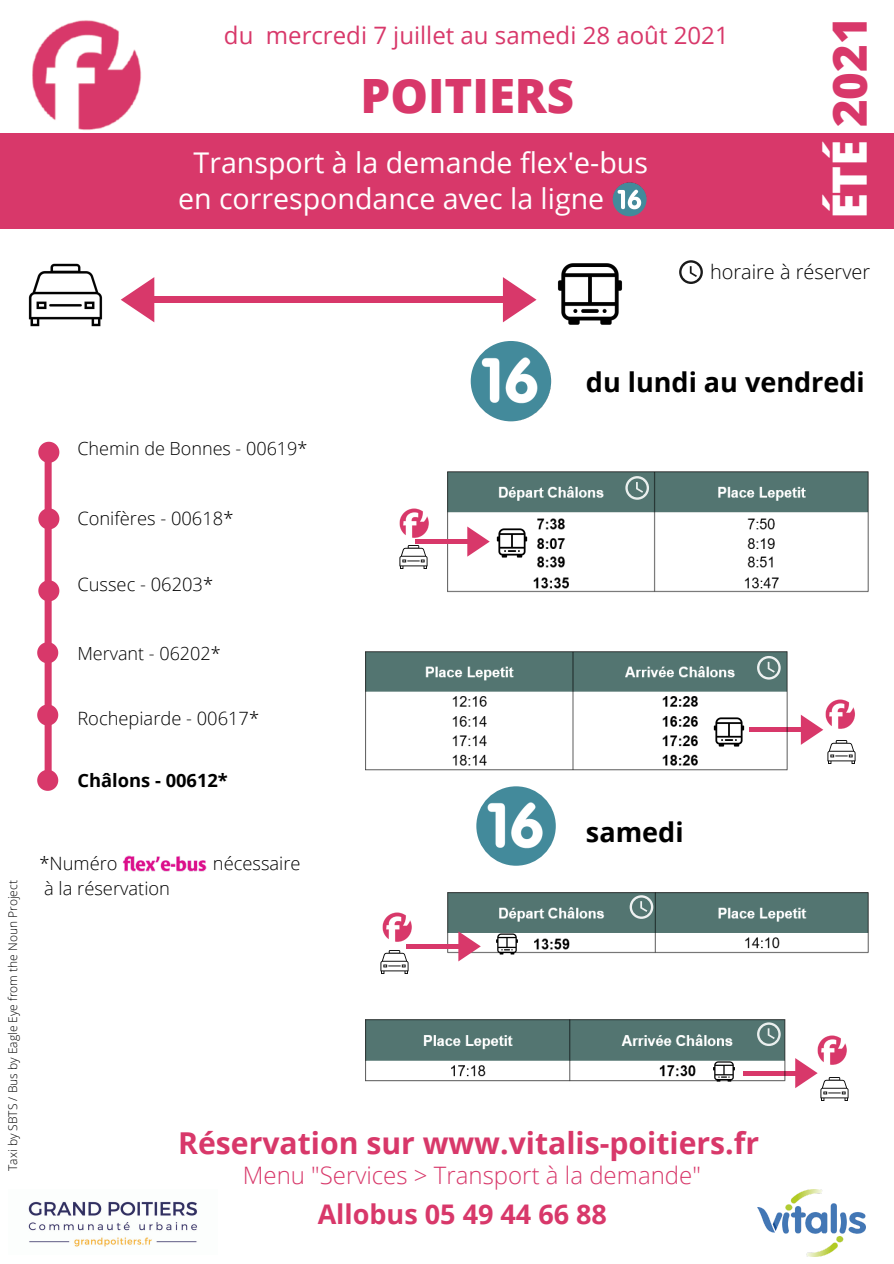
<style>
.page{position:relative;width:894px;height:1264px;background:#fff}
.page>*{position:absolute;margin:0;border:0;box-sizing:border-box;transform-origin:0 0}
.t1{font:800 47.25px "Open Sans";color:#d8386a}
.t2{font:700 30.15px "Open Sans";color:#d8386a}
.t3{font:28.5px "Open Sans";color:#fff}
.t4{font:700 27px "Open Sans";color:#000}
.t5{font:700 27px "Open Sans";color:#d8386a}
.t6{font:24px "Open Sans";color:#d8386a}
.t7{font:300 24px "Open Sans";color:#d8386a}
.t8{font:300 19.95px "Open Sans";color:#000}
.t9{font:300 18.3px "Open Sans";color:#000}
.t10{font:700 18.3px "Open Sans";color:#000}
.t11{font:300 18px "Open Sans";color:#000}
.t12{font:300 12px "Open Sans";color:#000}
.s1{color:#fff}
</style>
<div class="page">
<div style="left:195px;top:296px;width:315px;height:7px;background:#d8386a"></div>
<svg style="left:503px;top:277px;width:33px;height:45px"></svg>
<div style="left:147px;top:296px;width:315px;height:7px;background:#d8386a"></div>
<svg style="left:121px;top:277px;width:33px;height:45px"></svg>
<img style="left:557px;top:263px;width:66px;height:62px">
<img style="left:28px;top:263px;width:75px;height:64px">
<img style="left:447px;top:892px;width:421px;height:70px">
<img style="left:494px;top:931px;width:25px;height:25px">
<img style="left:447px;top:472px;width:421px;height:121px">
<div style="left:415px;top:539px;width:57px;height:5px;background:#d8386a"></div>
<svg style="left:467px;top:526px;width:22px;height:30px"></svg>
<hr style="left:407px;top:944px;width:56px;height:4px;background:#d8386a">
<svg style="left:458px;top:931px;width:22px;height:30px"></svg>
<div style="left:743px;top:1070px;width:56px;height:5px;background:#d8386a"></div>
<svg style="left:795px;top:1058px;width:22px;height:30px"></svg>
<div style="left:749px;top:727px;width:56px;height:5px;background:#d8386a"></div>
<svg style="left:800px;top:715px;width:23px;height:29px"></svg>
<img style="left:399px;top:545px;width:29px;height:24px">
<img style="left:827px;top:740px;width:29px;height:24px">
<img style="left:380px;top:947px;width:31px;height:27px">
<img style="left:820px;top:1077px;width:29px;height:24px">
<img style="left:817px;top:1035px;width:30px;height:30px">
<img style="left:399px;top:508px;width:30px;height:30px">
<img style="left:382px;top:912px;width:30px;height:30px">
<img style="left:825px;top:699px;width:30px;height:30px">
<img style="left:494px;top:525px;width:35px;height:35px">
<svg style="left:37px;top:442px;width:22px;height:348px"></svg>
<img style="left:476px;top:786px;width:79px;height:79px;border-radius:50%">
<img style="left:470px;top:341px;width:81px;height:80px;border-radius:50%">
<img style="left:32px;top:20px;width:109px;height:110px">
<div style="left:0;top:133px;width:893px;height:95px;background:#d8386a"></div>
<img style="left:612px;top:182px;width:34px;height:34px;border-radius:50%">
<img style="left:122px;top:855px;width:85px;height:17px">
<img style="left:365px;top:651px;width:421px;height:120px">
<img style="left:365px;top:1019px;width:420px;height:63px">
<svg style="left:679px;top:260px;width:23px;height:24px"></svg>
<svg style="left:625px;top:476px;width:24px;height:24px"></svg>
<svg style="left:756px;top:656px;width:24px;height:23px"></svg>
<svg style="left:756px;top:1022px;width:24px;height:24px"></svg>
<svg style="left:629px;top:895px;width:24px;height:23px"></svg>
<img style="left:757px;top:1189px;width:108px;height:67px">
<img style="left:28px;top:1201px;width:170px;height:46px">
<p class="t6" style="left:224px;top:18px;width:506px">du mercredi 7 juillet au samedi 28 août 2021</p>
<p class="t1" style="left:360px;top:62px;width:215px">POITIERS</p>
<p class="t3" style="left:193px;top:142px;width:456px">Transport à la demande flex'e-bus</p>
<p class="t3" style="left:178px;top:178px;width:427px">en correspondance avec la ligne</p>
<p class="t1" style="left:816px;top:219px;width:204px;rotate:-90deg"><span class="s1">ÉTÉ</span> 2021</p>
<p class="t8" style="left:709px;top:258px;width:161px">horaire à réserver</p>
<p class="t11" style="left:77px;top:435px;width:231px">Chemin de Bonnes - 00619*</p>
<p class="t4" style="left:585px;top:363px;width:280px">du lundi au vendredi</p>
<p class="t9" style="left:77px;top:505px;width:157px">Conifères - 00618*</p>
<p class="t9" style="left:77px;top:571px;width:137px">Cussec - 06203*</p>
<p class="t12" style="left:4px;top:1170px;width:292px;rotate:-90deg">Taxi by SBTS / Bus by Eagle Eye from the Noun Project</p>
<p class="t11" style="left:77px;top:641px;width:145px">Mervant - 06202*</p>
<p class="t9" style="left:77px;top:705px;width:183px">Rochepiarde - 00617*</p>
<p class="t10" style="left:77px;top:768px;width:152px">Châlons - 00612*</p>
<p class="t9" style="left:39px;top:850px;width:80px">*Numéro</p>
<p class="t9" style="left:213px;top:850px;width:89px">nécessaire</p>
<p class="t9" style="left:44px;top:875px;width:127px">à la réservation</p>
<p class="t4" style="left:585px;top:813px;width:99px">samedi</p>
<p class="t2" style="left:178px;top:1121px;width:582px">Réservation sur www.vitalis-poitiers.fr</p>
<p class="t7" style="left:243px;top:1158px;width:459px">Menu "Services &gt; Transport à la demande"</p>
<p class="t5" style="left:317px;top:1195px;width:291px">Allobus 05 49 44 66 88</p>
</div>
